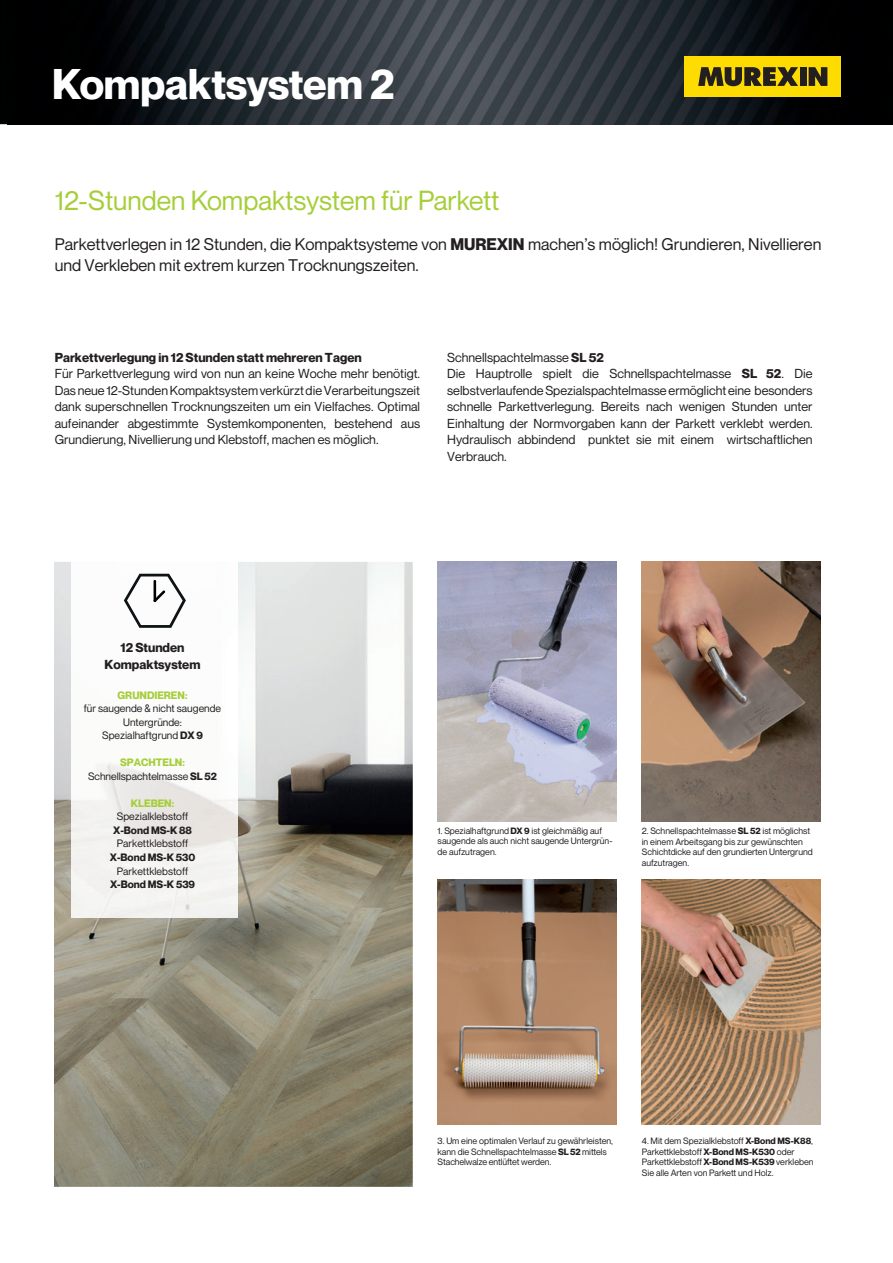
<style>
.page{position:relative;width:893px;height:1263px;background:#fff}
.page>*{position:absolute;margin:0;border:0;box-sizing:border-box;transform-origin:0 0}
.t1{font:700 42px "Neue Montreal";letter-spacing:-.005em;color:#fff}
.t2{font:27px "Neue Montreal";color:#a6ce39}
.t3{font:16.5px/21px "Neue Montreal";color:#231f20}
.t4{font:12.75px/16.5px "Neue Montreal";color:#231f20;text-align:justify}
.t5{font:700 12.75px/16.5px "Neue Montreal";color:#231f20;text-align:center}
.t6{font:10.5px/13.5px "Neue Montreal";color:#231f20;text-align:center}
.t7{font:700 10.5px "Neue Montreal";color:#231f20}
.t8{font:700 10.5px "Neue Montreal";color:#a6ce39}
.t9{font:9px/10.5px "Neue Montreal";color:#231f20}
.s1{font-weight:700}
.s2{font-weight:700;color:#a6ce39}
</style>
<div class="page">
<img style="left:8px;top:0;width:885px;height:124px">
<img style="left:438px;top:880px;width:178px;height:245px">
<img style="left:642px;top:562px;width:178px;height:259px">
<img style="left:438px;top:562px;width:178px;height:260px">
<img style="left:54px;top:562px;width:359px;height:625px">
<img style="left:72px;top:562px;width:165px;height:355px">
<svg style="left:124px;top:574px;width:62px;height:54px"></svg>
<img style="left:642px;top:880px;width:179px;height:245px">
<div style="left:684px;top:56px;width:157px;height:41px;background:#ffdc01"></div>
<div style="left:800px;top:67px;width:6px;height:19px;background:#231f20"></div>
<svg style="left:809px;top:67px;width:18px;height:19px"></svg>
<svg style="left:698px;top:67px;width:100px;height:19px"></svg>
<h1 class="t1" style="left:52px;top:58px;width:344px">Kompaktsystem 2</h1>
<h2 class="t2" style="left:55px;top:184px;width:446px">12-Stunden Kompaktsystem für Parkett</h2>
<p class="t3" style="left:55px;top:233px;width:768px">Parkettverlegen in 12 Stunden, die Kompaktsysteme von <span class="s1">MUREXIN</span> machen’s möglich! Grundieren, Nivellieren und Verkleben mit extrem kurzen Trocknungszeiten.</p>
<p class="t5" style="left:55px;top:349px;width:309px">Parkettverlegung in 12 Stunden statt mehreren Tagen</p>
<p class="t4" style="left:55px;top:366px;width:367px">Für Parkettverlegung wird von nun an keine Woche mehr benötigt.<br>Das neue 12-Stunden Kompaktsystem verkürzt die Verarbeitungszeit dank superschnellen Trocknungszeiten um ein Vielfaches. Optimal aufeinander abgestimmte Systemkomponenten, bestehend aus Grundierung, Nivellierung und Klebstoff, machen es möglich.</p>
<p class="t4" style="left:447px;top:349px;width:367px;text-align:left">Schnellspachtelmasse <span class="s1">SL 52<br></span>Die Hauptrolle spielt die Schnellspachtelmasse <span class="s1">SL 52</span>. Die selbstverlaufende Spezialspachtelmasse ermöglicht eine besonders schnelle Parkettverlegung. Bereits nach wenigen Stunden unter Einhaltung der Normvorgaben kann der Parkett verklebt werden.<br>Hydraulisch abbindend punktet sie mit einem wirtschaftlichen Verbrauch.</p>
<p class="t5" style="left:105px;top:640px;width:97px">12 Stunden<br>Kompaktsystem</p>
<p class="t8" style="left:118px;top:689px;width:71px">GRUNDIEREN:</p>
<p class="t6" style="left:84px;top:702px;width:139px">für saugende &amp; nicht saugende<br>Untergründe:<br>Spezialhaftgrund <span class="s1">DX 9</span></p>
<p class="t6" style="left:88px;top:756px;width:130px"><span class="s2">SPACHTELN:<br></span>Schnellspachtelmasse <span class="s1">SL 52</span></p>
<p class="t8" style="left:131px;top:797px;width:45px">KLEBEN:</p>
<p class="t6" style="left:117px;top:810px;width:73px">Spezialklebstoff</p>
<p class="t7" style="left:113px;top:824px;width:80px">X-Bond MS-K 88</p>
<p class="t6" style="left:117px;top:837px;width:73px">Parkettklebstoff</p>
<p class="t7" style="left:110px;top:851px;width:87px">X-Bond MS-K 530</p>
<p class="t6" style="left:117px;top:864px;width:73px">Parkettklebstoff</p>
<p class="t7" style="left:110px;top:878px;width:87px">X-Bond MS-K 539</p>
<p class="t9" style="left:438px;top:825px;width:176px">1. Spezialhaftgrund <span class="s1">DX 9</span> ist gleichmäßig auf saugende als auch nicht saugende Untergrün&shy;de aufzutragen.</p>
<p class="t9" style="left:642px;top:826px;width:173px">2. Schnellspachtelmasse <span class="s1">SL 52</span> ist möglichst in einem Arbeitsgang bis zur gewünschten Schichtdicke auf den grundierten Untergrund aufzutragen.</p>
<p class="t9" style="left:438px;top:1136px;width:177px">3. Um eine optimalen Verlauf zu gewährleisten, kann die Schnellspachtelmasse <span class="s1">SL 52</span> mittels<br>Stachelwalze entlüftet werden.</p>
<p class="t9" style="left:642px;top:1136px;width:173px">4. Mit dem Spezialklebstoff <span class="s1">X-Bond MS-K88</span>, Parkettklebstoff <span class="s1">X-Bond MS-K530</span> oder Parkettklebstoff <span class="s1">X-Bond MS-K539</span> verkleben Sie alle Arten von Parkett und Holz.</p>
</div>
